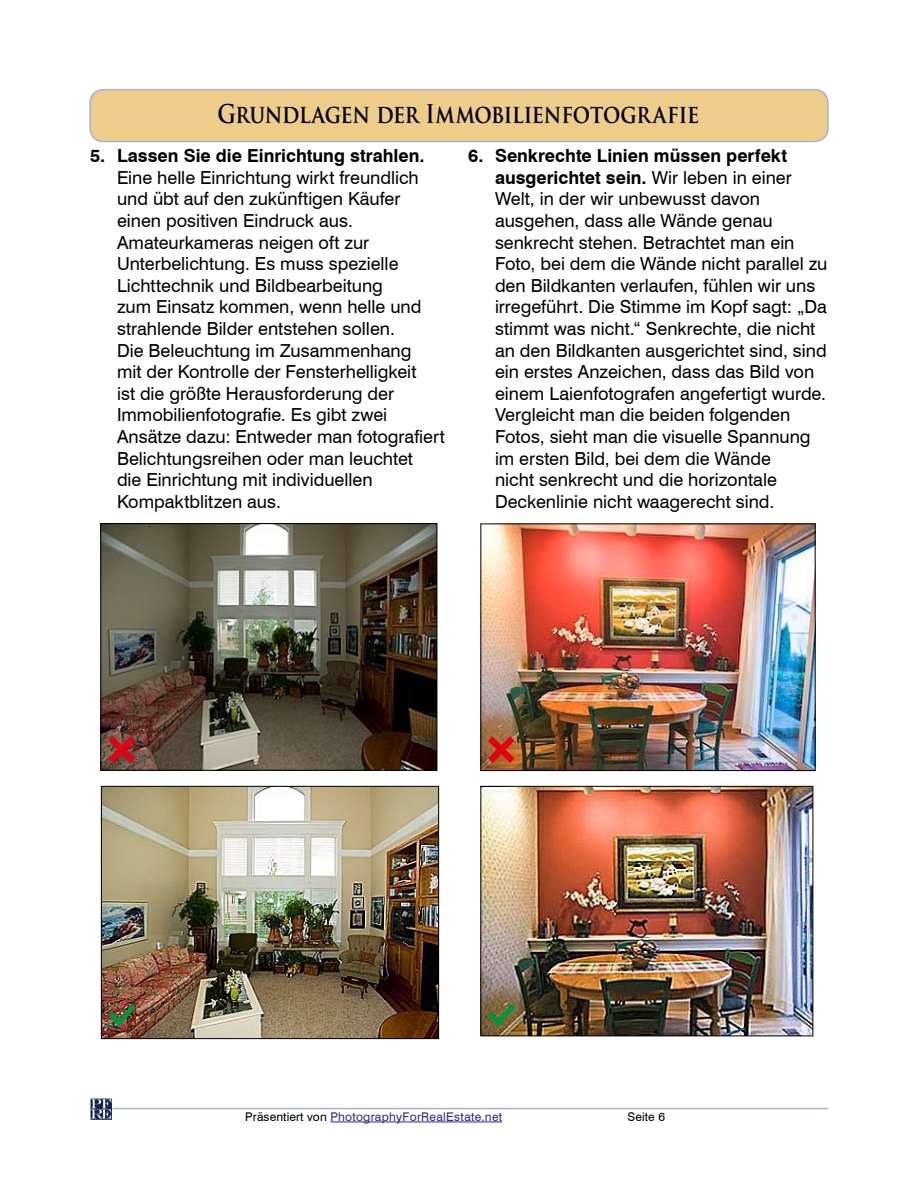
<style>
.page{position:relative;width:918px;height:1188px;background:#fff}
.page>*{position:absolute;margin:0;border:0;box-sizing:border-box;transform-origin:0 0}
.t1{font:700 25.2px "Trajan Pro";letter-spacing:-.015em;color:#000;scale:.83 1}
.t2{font:18px/21.6px "Swiss 721 BT";color:#000}
.t3{font:700 18px "Swiss 721 BT";color:#000}
.t4{font:12px "Swiss 721 BT";letter-spacing:.025em;color:#2b2c86}
.t5{font:12px "Swiss 721 BT";letter-spacing:.01em;color:#000}
.s1{font-weight:700}
.s2{color:#000}
</style>
<div class="page">
<hr style="left:112px;top:1108px;width:716px;height:1px;background:#a4b3d7">
<img style="left:90px;top:1098px;width:21px;height:21px">
<hr style="left:330px;top:1122px;width:172px;height:1px;background:#2b2c86">
<div style="left:90px;top:90px;width:738px;height:52px;background:#eecd8b;border-radius:14px"></div>
<div style="left:89px;top:89px;width:740px;height:53px;border:2px solid #a4b3d7;border-radius:14px"></div>
<img style="left:103px;top:526px;width:332px;height:242px">
<div style="left:101px;top:524px;width:336px;height:246px;border:1px solid #000"></div>
<img style="left:103px;top:788px;width:334px;height:249px">
<div style="left:101px;top:786px;width:338px;height:253px;border:1px solid #000"></div>
<img style="left:482px;top:788px;width:329px;height:246px">
<div style="left:480px;top:786px;width:333px;height:250px;border:1px solid #000"></div>
<img style="left:482px;top:526px;width:332px;height:243px">
<div style="left:480px;top:524px;width:336px;height:247px;border:1px solid #000"></div>
<svg style="left:108px;top:736px;width:27px;height:27px"></svg>
<svg style="left:109px;top:1004px;width:27px;height:23px"></svg>
<svg style="left:488px;top:736px;width:27px;height:27px"></svg>
<svg style="left:488px;top:1004px;width:27px;height:23px"></svg>
<h1 class="t1" style="left:217px;top:99px;width:582px">Grundlagen der Immobilienfotografie</h1>
<p class="t2" style="left:495px;top:145px;width:334px;text-indent:-27px"><span class="s1">6. Senkrechte Linien müssen perfekt ausgerichtet sein.</span> Wir leben in einer Welt, in der wir unbewusst davon ausgehen, dass alle Wände genau senkrecht stehen. Betrachtet man ein Foto, bei dem die Wände nicht parallel zu den Bildkanten verlaufen, fühlen wir uns irregeführt. Die Stimme im Kopf sagt: „Da stimmt was nicht.“ Senkrechte, die nicht an den Bildkanten ausgerichtet sind, sind ein erstes Anzeichen, dass das Bild von einem Laienfotografen angefertigt wurde.<br>Vergleicht man die beiden folgenden Fotos, sieht man die visuelle Spannung im ersten Bild, bei dem die Wände<br>nicht senkrecht und die horizontale Deckenlinie nicht waagerecht sind.</p>
<p class="t3" style="left:90px;top:145px;width:336px">5. Lassen Sie die Einrichtung strahlen.</p>
<p class="t2" style="left:117px;top:166px;width:329px">Eine helle Einrichtung wirkt freundlich und übt auf den zukünftigen Käufer einen positiven Eindruck aus.<br>Amateurkameras neigen oft zur Unterbelichtung. Es muss spezielle Lichttechnik und Bildbearbeitung<br>zum Einsatz kommen, wenn helle und strahlende Bilder entstehen sollen.<br>Die Beleuchtung im Zusammenhang<br>mit der Kontrolle der Fensterhelligkeit<br>ist die größte Herausforderung der Immobilienfotografie. Es gibt zwei Ansätze dazu: Entweder man fotografiert Belichtungsreihen oder man leuchtet<br>die Einrichtung mit individuellen Kompaktblitzen aus.</p>
<p class="t4" style="left:245px;top:1109px;width:259px"><span class="s2">Präsentiert von</span> PhotographyForRealEstate.net</p>
<p class="t5" style="left:628px;top:1109px;width:39px">Seite 6</p>
</div>
